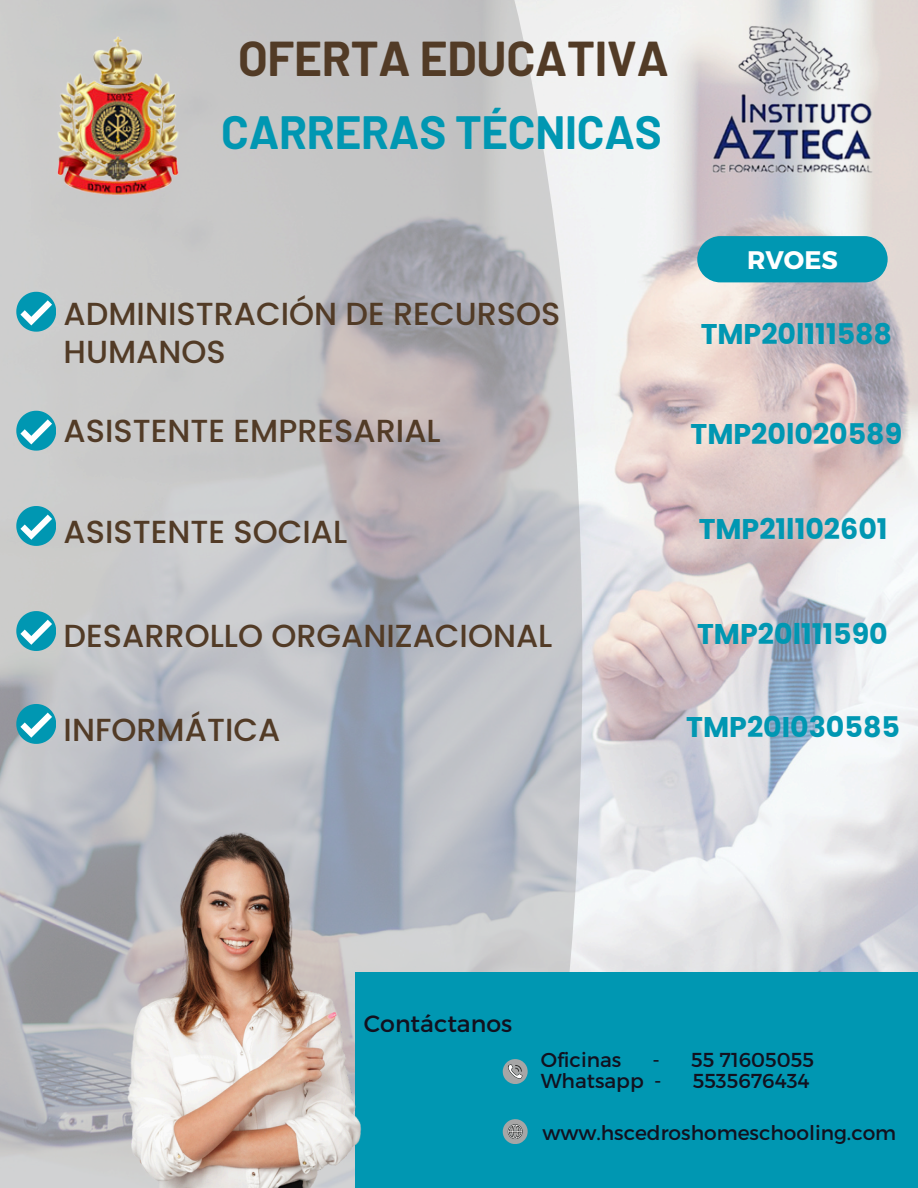
<style>
.page{position:relative;width:918px;height:1188px;background:#fff}
.page>*{position:absolute;margin:0;border:0;box-sizing:border-box;transform-origin:0 0}
.t1{font:700 47.85px "Barlow";letter-spacing:-.005em;color:#523b26}
.t2{font:700 45.6px "Barlow";letter-spacing:-.005em;color:#0097b2}
.t3{font:500 31.95px/38.1px "Poppins";color:#523b26}
.t4{font:700 28.5px "Poppins";color:#0097b2}
.t5{font:700 25.35px "Montserrat";color:#fff}
.t6{font:23.55px "Montserrat";color:#12111f}
.t7{font:20.1px "Montserrat";color:#12111f}
</style>
<div class="page">
<img style="left:588px;top:0;width:330px;height:973px">
<svg style="left:0;top:0;width:588px;height:765px;fill:#c6c6c8"></svg>
<div style="left:355px;top:973px;width:563px;height:215px;background:#0097b2"></div>
<img style="left:46px;top:29px;width:139px;height:178px">
<img style="left:707px;top:21px;width:172px;height:166px">
<svg style="left:697px;top:236px;width:191px;height:46px"></svg>
<svg style="left:16px;top:411px;width:40px;height:39px"></svg>
<svg style="left:16px;top:506px;width:40px;height:39px"></svg>
<svg style="left:16px;top:611px;width:40px;height:39px"></svg>
<svg style="left:16px;top:292px;width:40px;height:39px"></svg>
<svg style="left:16px;top:704px;width:40px;height:39px"></svg>
<img style="left:0;top:765px;width:691px;height:423px">
<p class="t1" style="left:238px;top:28px;width:432px">OFERTA EDUCATIVA</p>
<p class="t2" style="left:221px;top:103px;width:442px">CARRERAS TÉCNICAS</p>
<p class="t5" style="left:747px;top:243px;width:92px">RVOES</p>
<p class="t3" style="left:64px;top:295px;width:498px">ADMINISTRACIÓN DE RECURSOS<br>HUMANOS</p>
<p class="t4" style="left:701px;top:314px;width:193px">TMP20l111588</p>
<p class="t3" style="left:64px;top:412px;width:379px">ASISTENTE EMPRESARIAL</p>
<p class="t4" style="left:691px;top:414px;width:213px">TMP20l020589</p>
<p class="t3" style="left:64px;top:513px;width:285px">ASISTENTE SOCIAL</p>
<h1 class="t4" style="left:699px;top:509px;width:190px">TMP21l102601</h1>
<p class="t3" style="left:64px;top:616px;width:490px">DESARROLLO ORGANIZACIONAL</p>
<h1 class="t4" style="left:697px;top:614px;width:192px">TMP20l111590</h1>
<h5 class="t3" style="left:64px;top:711px;width:218px">INFORMÁTICA</h5>
<p class="t4" style="left:686px;top:707px;width:215px">TMP20I030585</p>
<h4 class="t6" style="left:364px;top:1008px;width:150px">Contáctanos</h4>
<h4 class="t7" style="left:541px;top:1047px;width:82px">Oficinas</h4>
<h4 class="t7" style="left:653px;top:1047px;width:9px">-</h4>
<p class="t7" style="left:691px;top:1047px;width:124px">55 71605055</p>
<p class="t7" style="left:541px;top:1068px;width:122px">Whatsapp -</p>
<h4 class="t7" style="left:693px;top:1068px;width:118px">5535676434</h4>
<h4 class="t7" style="left:542px;top:1120px;width:355px">www.hscedroshomeschooling.com</h4>
</div>
